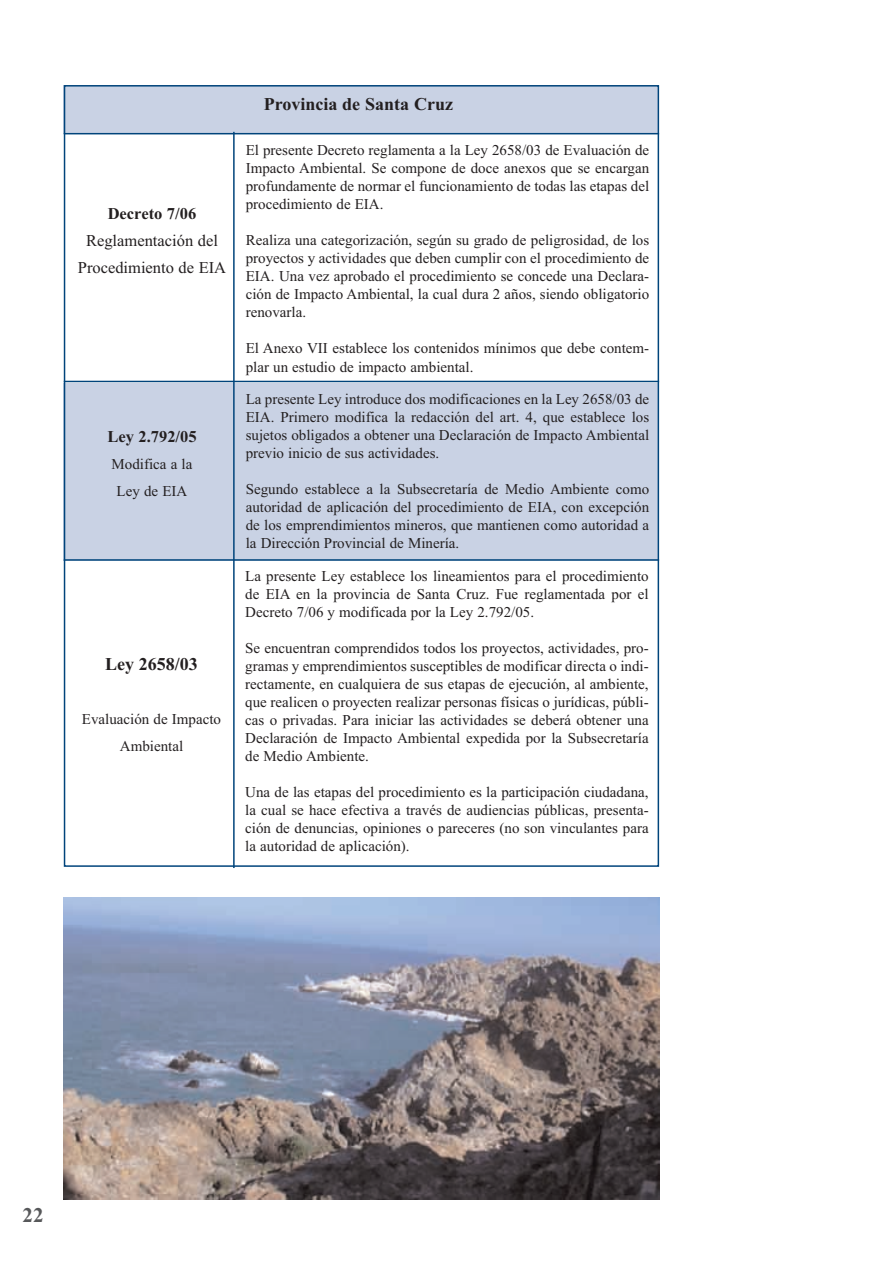
<style>
.page{position:relative;width:893px;height:1263px;background:#fff}
.page>*{position:absolute;margin:0;border:0;box-sizing:border-box;transform-origin:0 0}
.t1{font:700 21px "Times New Roman";color:#57585a}
.t2{font:700 18px "Times New Roman";color:#231f20}
.t3{font:16.5px/27px "Times New Roman";color:#231f20;text-align:center}
.t4{font:700 16.5px "Times New Roman";color:#231f20}
.t5{font:15px/18px "Times New Roman";color:#231f20;text-align:justify}
</style>
<div class="page">
<div style="left:64px;top:85px;width:595px;height:49px;background:#c9d2e4"></div>
<div style="left:64px;top:383px;width:595px;height:177px;background:#c9d2e4"></div>
<hr style="left:233px;top:132px;width:2px;height:736px;background:#00447b">
<hr style="left:64px;top:133px;width:595px;height:1px;background:#00447b">
<hr style="left:64px;top:381px;width:595px;height:1px;background:#00447b">
<hr style="left:64px;top:559px;width:595px;height:2px;background:#00447b">
<img style="left:64px;top:897px;width:595px;height:302px">
<p class="t4" style="left:108px;top:208px;width:90px">Decreto 7/06</p>
<p class="t3" style="left:78px;top:229px;width:150px">Reglamentación del<br>Procedimiento de EIA</p>
<p class="t4" style="left:107px;top:431px;width:91px">Ley 2.792/05</p>
<p class="t5" style="left:112px;top:452px;width:82px;line-height:27px;text-align:center">Modifica a la<br>Ley de EIA</p>
<p class="t2" style="left:105px;top:658px;width:94px">Ley 2658/03</p>
<p class="t5" style="left:82px;top:707px;width:141px;line-height:27px;text-align:center">Evaluación de Impacto<br>Ambiental</p>
<p class="t2" style="left:264px;top:98px;width:191px">Provincia de Santa Cruz</p>
<p class="t5" style="left:246px;top:143px;width:405px">El presente Decreto reglamenta a la Ley 2658/03 de Evaluación de Impacto Ambiental. Se compone de doce anexos que se encargan profundamente de normar el funcionamiento de todas las etapas del procedimiento de EIA.</p>
<p class="t5" style="left:246px;top:233px;width:405px">Realiza una categorización, según su grado de peligrosidad, de los proyectos y actividades que deben cumplir con el procedimiento de EIA. Una vez aprobado el procedimiento se concede una Declara&shy;ción de Impacto Ambiental, la cual dura 2 años, siendo obligatorio renovarla.</p>
<p class="t5" style="left:246px;top:340px;width:405px;line-height:18.8px">El Anexo VII establece los contenidos mínimos que debe contem&shy;plar un estudio de impacto ambiental.</p>
<p class="t5" style="left:246px;top:391px;width:405px">La presente Ley introduce dos modificaciones en la Ley 2658/03 de EIA. Primero modifica la redacción del art. 4, que establece los sujetos obligados a obtener una Declaración de Impacto Ambiental previo inicio de sus actividades.</p>
<p class="t5" style="left:246px;top:481px;width:405px">Segundo establece a la Subsecretaría de Medio Ambiente como autoridad de aplicación del procedimiento de EIA, con excepción de los emprendimientos mineros, que mantienen como autoridad a la Dirección Provincial de Minería.</p>
<p class="t5" style="left:245px;top:568px;width:405px">La presente Ley establece los lineamientos para el procedimiento de EIA en la provincia de Santa Cruz. Fue reglamentada por el Decreto 7/06 y modificada por la Ley 2.792/05.</p>
<p class="t5" style="left:245px;top:640px;width:405px">Se encuentran comprendidos todos los proyectos, actividades, pro&shy;gramas y emprendimientos susceptibles de modificar directa o indi&shy;rectamente, en cualquiera de sus etapas de ejecución, al ambiente, que realicen o proyecten realizar personas físicas o jurídicas, públi&shy;cas o privadas. Para iniciar las actividades se deberá obtener una Declaración de Impacto Ambiental expedida por la Subsecretaría de Medio Ambiente.</p>
<p class="t5" style="left:245px;top:784px;width:405px">Una de las etapas del procedimiento es la participación ciudadana, la cual se hace efectiva a través de audiencias públicas, presenta&shy;ción de denuncias, opiniones o pareceres (no son vinculantes para la autoridad de aplicación).</p>
<h1 class="t1" style="left:23px;top:1208px;width:22px">22</h1>
</div>
